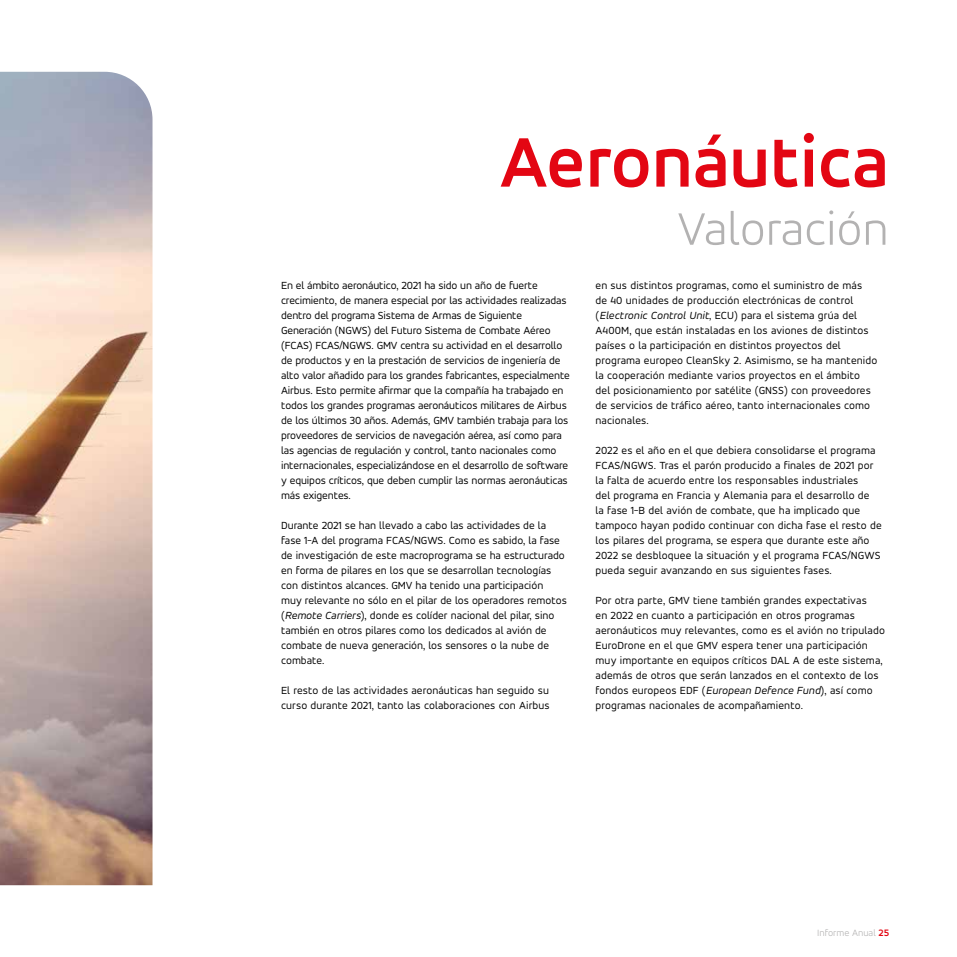
<style>
.page{position:relative;width:957px;height:957px;background:#fff}
.page>*{position:absolute;margin:0;border:0;box-sizing:border-box;transform-origin:0 0}
.t1{font:700 75px "Accord Alternate";color:#e30613}
.t2{font:300 50px "Accord Alternate";color:#b3b2b2}
.t3{font:11.25px/15px "Accord Alternate";color:#000}
.t4{font:300 10px "Accord Alternate";color:#b3b2b2}
.s1{font-style:italic}
.s2{font-weight:700;color:#e30613}
</style>
<div class="page">
<img style="left:0;top:72px;width:152px;height:813px">
<h1 class="t1" style="left:499px;top:117px;width:391px">Aeronáutica</h1>
<h2 class="t2" style="left:677px;top:199px;width:213px">Valoración</h2>
<p class="t3" style="left:281px;top:277px;width:290px">En el ámbito aeronáutico, 2021 ha sido un año de fuerte crecimiento, de manera especial por las actividades realizadas dentro del programa Sistema de Armas de Siguiente Generación (NGWS) del Futuro Sistema de Combate Aéreo (FCAS) FCAS/NGWS. GMV centra su actividad en el desarrollo de productos y en la prestación de servicios de ingeniería de alto valor añadido para los grandes fabricantes, especialmente Airbus. Esto permite afirmar que la compañía ha trabajado en todos los grandes programas aeronáuticos militares de Airbus de los últimos 30 años. Además, GMV también trabaja para los proveedores de servicios de navegación aérea, así como para las agencias de regulación y control, tanto nacionales como internacionales, especializándose en el desarrollo de software y equipos críticos, que deben cumplir las normas aeronáuticas más exigentes.</p>
<p class="t3" style="left:281px;top:517px;width:287px">Durante 2021 se han llevado a cabo las actividades de la fase 1-A del programa FCAS/NGWS. Como es sabido, la fase de investigación de este macroprograma se ha estructurado en forma de pilares en los que se desarrollan tecnologías con distintos alcances. GMV ha tenido una participación<br>muy relevante no sólo en el pilar de los operadores remotos (<span class="s1">Remote Carriers</span>), donde es colíder nacional del pilar, sino también en otros pilares como los dedicados al avión de combate de nueva generación, los sensores o la nube de combate.</p>
<p class="t3" style="left:281px;top:682px;width:270px">El resto de las actividades aeronáuticas han seguido su curso durante 2021, tanto las colaboraciones con Airbus</p>
<p class="t3" style="left:595px;top:277px;width:283px">en sus distintos programas, como el suministro de más<br>de 40 unidades de producción electrónicas de control (<span class="s1">Electronic Control Unit</span>, ECU) para el sistema grúa del A400M, que están instaladas en los aviones de distintos países o la participación en distintos proyectos del programa europeo CleanSky 2. Asimismo, se ha mantenido la cooperación mediante varios proyectos en el ámbito del posicionamiento por satélite (GNSS) con proveedores de servicios de tráfico aéreo, tanto internacionales como nacionales.</p>
<p class="t3" style="left:595px;top:442px;width:288px">2022 es el año en el que debiera consolidarse el programa FCAS/NGWS. Tras el parón producido a finales de 2021 por la falta de acuerdo entre los responsables industriales<br>del programa en Francia y Alemania para el desarrollo de<br>la fase 1-B del avión de combate, que ha implicado que tampoco hayan podido continuar con dicha fase el resto de los pilares del programa, se espera que durante este año 2022 se desbloquee la situación y el programa FCAS/NGWS pueda seguir avanzando en sus siguientes fases.</p>
<p class="t3" style="left:595px;top:592px;width:291px">Por otra parte, GMV tiene también grandes expectativas<br>en 2022 en cuanto a participación en otros programas aeronáuticos muy relevantes, como es el avión no tripulado EuroDrone en el que GMV espera tener una participación muy importante en equipos críticos DAL A de este sistema, además de otros que serán lanzados en el contexto de los fondos europeos EDF (<span class="s1">European Defence Fund</span>), así como programas nacionales de acompañamiento.</p>
<p class="t4" style="left:817px;top:926px;width:74px">Informe Anual <span class="s2">25</span></p>
</div>
